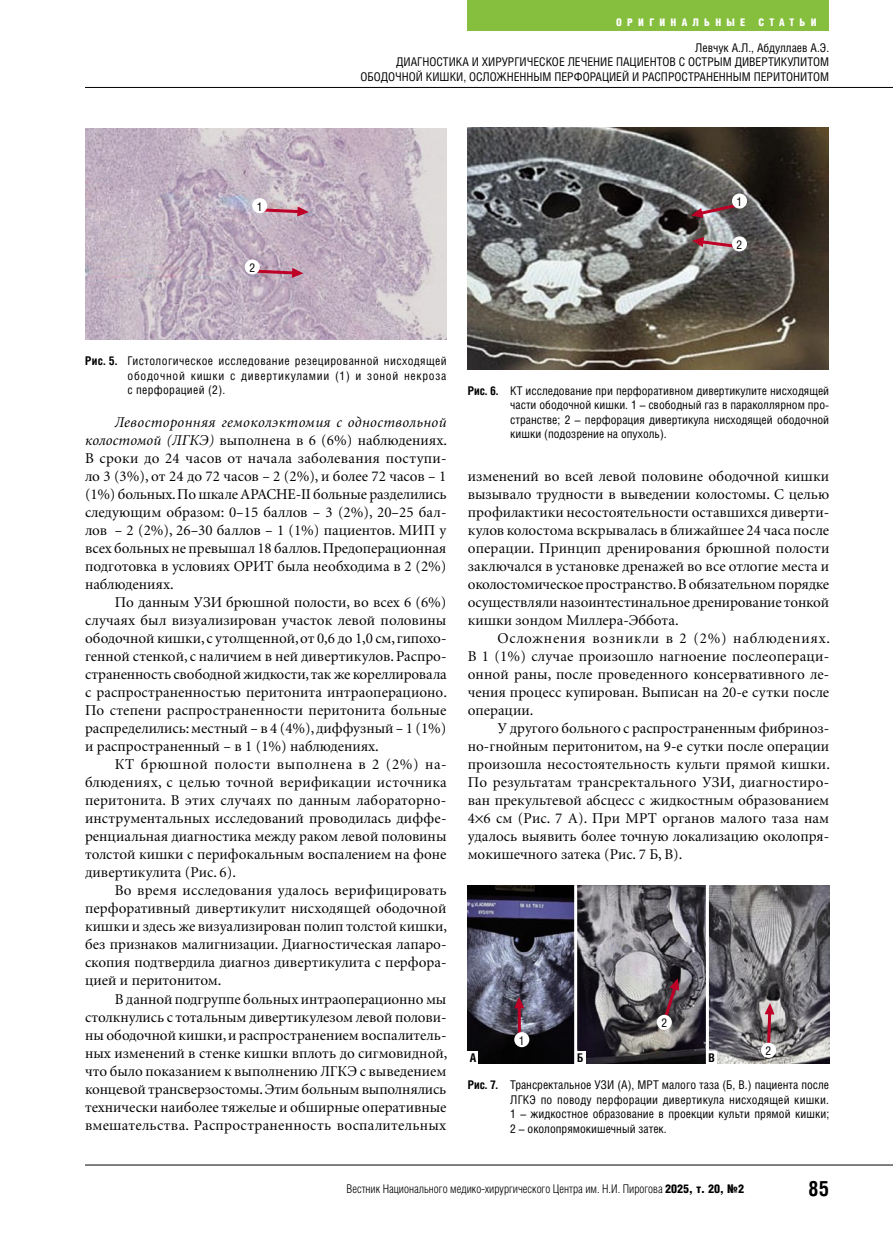
<style>
.page{position:relative;width:893px;height:1234px;background:#fff}
.page>*{position:absolute;margin:0;border:0;box-sizing:border-box;transform-origin:0 0}
.t1{font:700 21px "Helios Cond";color:#000}
.main_text{font:15px/18px "Minion Cyr";color:#000;text-align:justify}
.ris_name{font:12px/14.4px "Helios Cond";color:#000;text-align:justify}
.t2{font:300 12px "Helios Cond";color:#000}
.t3{font:700 12px "Helios Cond";color:#000}
.t4{font:900 10.5px "Helios Cond";letter-spacing:.5em;color:#fff}
.s1{font-weight:700}
.s2{font-style:italic}
.s3{font-weight:900}
</style>
<div class="page">
<hr style="left:85px;top:1164px;width:808px;height:1px;background:#000">
<hr style="left:85px;top:87px;width:808px;height:1px;background:#000">
<div style="left:468px;top:0;width:361px;height:30px;background:#86be3d"></div>
<img style="left:468px;top:128px;width:361px;height:241px">
<svg style="left:690px;top:200px;width:48px;height:20px"></svg>
<div style="left:732px;top:193px;width:15px;height:15px;background:#fff;border-radius:50%"></div>
<svg style="left:691px;top:235px;width:49px;height:17px"></svg>
<div style="left:732px;top:236px;width:15px;height:15px;background:#fff;border-radius:50%"></div>
<img style="left:85px;top:129px;width:361px;height:210px">
<svg style="left:261px;top:205px;width:48px;height:12px"></svg>
<svg style="left:256px;top:266px;width:48px;height:12px"></svg>
<div style="left:252px;top:198px;width:15px;height:15px;background:#fff;border-radius:50%"></div>
<div style="left:245px;top:259px;width:15px;height:15px;background:#fff;border-radius:50%"></div>
<img style="left:468px;top:885px;width:361px;height:178px">
<hr style="left:574px;top:884px;width:3px;height:183px;background:#fff">
<hr style="left:706px;top:884px;width:3px;height:183px;background:#fff">
<svg style="left:514px;top:996px;width:11px;height:48px"></svg>
<svg style="left:659px;top:976px;width:24px;height:48px"></svg>
<svg style="left:763px;top:1002px;width:12px;height:43px"></svg>
<div style="left:468px;top:1050px;width:10px;height:13px;background:#fff"></div>
<div style="left:575px;top:1050px;width:10px;height:13px;background:#fff"></div>
<div style="left:706px;top:1050px;width:11px;height:13px;background:#fff"></div>
<div style="left:514px;top:1031px;width:15px;height:15px;background:#fff;border-radius:50%"></div>
<div style="left:657px;top:1014px;width:15px;height:15px;background:#fff;border-radius:50%"></div>
<div style="left:761px;top:1042px;width:15px;height:15px;background:#fff;border-radius:50%"></div>
<p class="t4" style="left:616px;top:16px;width:130px">ОРИГИНАЛЬНЫЕ</p>
<p class="t4" style="left:758px;top:16px;width:60px">СТАТЬИ</p>
<p class="ris_name" style="left:257px;top:199px;width:7px">1</p>
<p class="ris_name" style="left:249px;top:260px;width:7px">2</p>
<p class="ris_name" style="left:360px;top:40px;width:470px;text-align:right">Левчук А.Л., Абдуллаев А.Э.<br>ДИАГНОСТИКА И ХИРУРГИЧЕСКОЕ ЛЕЧЕНИЕ ПАЦИЕНТОВ С ОСТРЫМ ДИВЕРТИКУЛИТОМ<br>ОБОДОЧНОЙ КИШКИ, ОСЛОЖНЕННЫМ ПЕРФОРАЦИЕЙ И РАСПРОСТРАНЕННЫМ ПЕРИТОНИТОМ</p>
<p class="ris_name" style="left:737px;top:194px;width:7px">1</p>
<p class="ris_name" style="left:737px;top:237px;width:7px">2</p>
<p class="ris_name" style="left:128px;top:353px;width:321px;text-indent:-43px"><span class="s1">Рис. 5.</span> Гистологическое исследование резецированной нисходящей ободочной кишки с дивертикуламии (1) и зоной некроза с перфорацией (2).</p>
<p class="main_text" style="left:85px;top:413px;width:364px;text-indent:30px"><span class="s2">Левосторонняя гемоколэктомия с одноствольной колостомой (ЛГКЭ)</span> выполнена в 6 (6%) наблюдениях.<br>В сроки до 24 часов от начала заболевания поступи&shy;ло 3 (3%), от 24 до 72 часов – 2 (2%), и более 72 часов – 1 (1%) больных. По шкале АРАСНЕ-II больные разделились следующим образом: 0–15 баллов – 3 (2%), 20–25 бал&shy;лов – 2 (2%), 26–30 баллов – 1 (1%) пациентов. МИП у всех больных не превышал 18 баллов. Предоперационная подготовка в условиях ОРИТ была необходима в 2 (2%) наблюдениях.</p>
<p class="main_text" style="left:85px;top:593px;width:363px;text-indent:30px">По данным УЗИ брюшной полости, во всех 6 (6%) случаях был визуализирован участок левой половины ободочной кишки, с утолщенной, от 0,6 до 1,0 см, гипохо&shy;генной стенкой, с наличием в ней дивертикулов. Распро&shy;страненность свободной жидкости, так же кореллировала с распространенностью перитонита интраоперационо.<br>По степени распространенности перитонита больные распределились: местный – в 4 (4%), диффузный – 1 (1%) и распространенный – в 1 (1%) наблюдениях.</p>
<p class="main_text" style="left:85px;top:755px;width:363px;text-indent:30px">КТ брюшной полости выполнена в 2 (2%) на&shy;блюдениях, с целью точной верификации источника перитонита. В этих случаях по данным лабораторно&shy;инструментальных исследований проводилась диффе&shy;ренциальная диагностика между раком левой половины толстой кишки с перифокальным воспалением на фоне дивертикулита (Рис. 6).</p>
<p class="main_text" style="left:85px;top:881px;width:364px;text-indent:30px">Во время исследования удалось верифицировать перфоративный дивертикулит нисходящей ободочной кишки и здесь же визуализирован полип толстой кишки, без признаков малигнизации. Диагностическая лапаро&shy;скопия подтвердила диагноз дивертикулита с перфора&shy;цией и перитонитом.</p>
<p class="main_text" style="left:85px;top:989px;width:364px;text-indent:30px">В данной подгруппе больных интраоперационно мы столкнулись с тотальным дивертикулезом левой полови&shy;ны ободочной кишки, и распространением воспалитель&shy;ных изменений в стенке кишки вплоть до сигмовидной, что было показанием к выполнению ЛГКЭ с выведением концевой трансверзостомы. Этим больным выполнялись технически наиболее тяжелые и обширные оперативные вмешательства. Распространенность воспалительных</p>
<p class="ris_name" style="left:510px;top:383px;width:320px;text-indent:-43px"><span class="s1">Рис. 6.</span> КТ исследование при перфоративном дивертикулите нисходящей части ободочной кишки. 1 – свободный газ в параколлярном про&shy;странстве; 2 – перфорация дивертикула нисходящей ободочной кишки (подозрение на опухоль).</p>
<p class="main_text" style="left:468px;top:467px;width:363px">изменений во всей левой половине ободочной кишки вызывало трудности в выведении колостомы. С целью профилактики несостоятельности оставшихся диверти&shy;кулов колостома вскрывалась в ближайшее 24 часа после операции. Принцип дренирования брюшной полости заключался в установке дренажей во все отлогие места и околостомическое пространство. В обязательном порядке осуществляли назоинтестинальное дренирование тонкой кишки зондом Миллера-Эббота.</p>
<p class="main_text" style="left:468px;top:629px;width:364px;text-indent:30px">Осложнения возникли в 2 (2%) наблюдениях.<br>В 1 (1%) случае произошло нагноение послеопераци&shy;онной раны, после проведенного консервативного ле&shy;чения процесс купирован. Выписан на 20-е сутки после операции.</p>
<p class="main_text" style="left:468px;top:719px;width:364px;text-indent:30px">У другого больного с распространенным фибриноз&shy;но-гнойным перитонитом, на 9-е сутки после операции произошла несостоятельность культи прямой кишки.<br>По результатам трансректального УЗИ, диагностиро&shy;ван прекультевой абсцесс с жидкостным образованием 4 6 см (Рис. 7 А). При МРТ органов малого таза нам удалось выявить более точную локализацию околопря&shy;мокишечного затека (Рис. 7 Б, В).</p>
<p class="ris_name" style="left:519px;top:1032px;width:7px">1</p>
<p class="ris_name" style="left:661px;top:1015px;width:7px">2</p>
<p class="t3" style="left:470px;top:1050px;width:8px">А</p>
<p class="t3" style="left:577px;top:1050px;width:8px">Б</p>
<p class="t3" style="left:708px;top:1050px;width:8px">В</p>
<p class="ris_name" style="left:766px;top:1043px;width:7px">2</p>
<p class="ris_name" style="left:510px;top:1077px;width:320px;text-indent:-43px"><span class="s1">Рис. 7.</span> Трансректальное УЗИ (А), МРТ малого таза (Б, В.) пациента после ЛГКЭ по поводу перфорации дивертикула нисходящей кишки.<br>1 – жидкостное образование в проекции культи прямой кишки; 2 – околопрямокишечный затек.</p>
<p class="t2" style="left:346px;top:1181px;width:399px">Вестник Национального медико-хирургического Центра им. Н.И. Пирогова <span class="s3">2025, т. 20, №2</span></p>
<h1 class="t1" style="left:808px;top:1175px;width:23px">85</h1>
</div>
